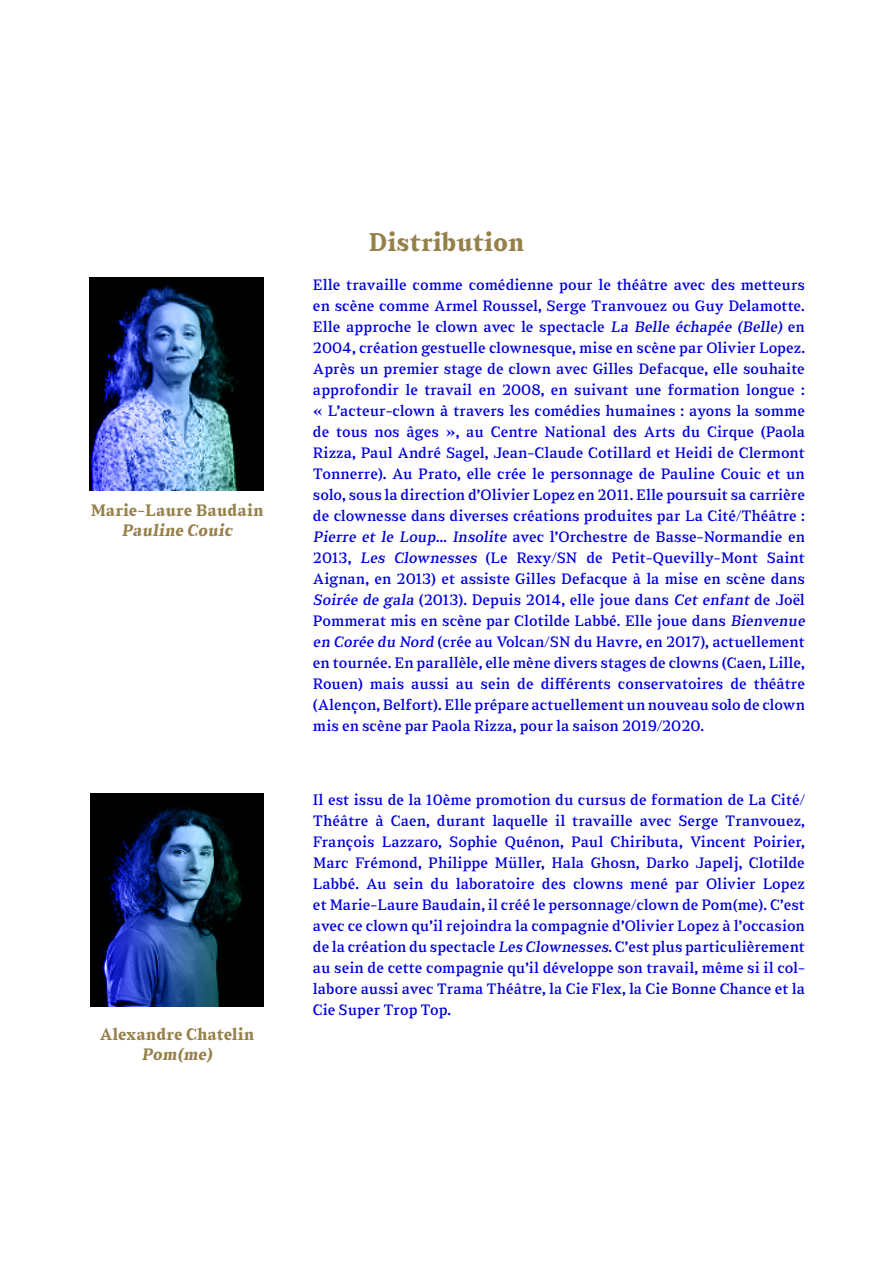
<style>
.page{position:relative;width:893px;height:1263px;background:#fff}
.page>*{position:absolute;margin:0;border:0;box-sizing:border-box;transform-origin:0 0}
.t1{font:700 25.5px "Sabre";color:#96804a}
.t2{font:700 16.5px/19.8px "Sabre";color:#96804a;text-align:center}
.t3{font:15px/21px "Sabre";color:#00d}
</style>
<div class="page">
<img style="left:89px;top:278px;width:173px;height:212px">
<img style="left:90px;top:793px;width:174px;height:213px">
<p class="t2" style="left:91px;top:501px;width:174px">Marie-Laure Baudain<br>Pauline Couic</p>
<p class="t2" style="left:100px;top:1025px;width:156px">Alexandre Chatelin<br>Pom(me)</p>
<h1 class="t1" style="left:369px;top:226px;width:157px">Distribution</h1>
<p class="t3" style="left:313px;top:274px;width:496px">Elle travaille comme comédienne pour le théâtre avec des metteurs en scène comme Armel Roussel, Serge Tranvouez ou Guy Delamotte.<br>Elle approche le clown avec le spectacle La Belle échapée (Belle) en 2004, création gestuelle clownesque, mise en scène par Olivier Lopez.<br>Après un premier stage de clown avec Gilles Defacque, elle souhaite approfondir le travail en 2008, en suivant une formation longue : « L’acteur-clown à travers les comédies humaines : ayons la somme de tous nos âges », au Centre National des Arts du Cirque (Paola Rizza, Paul André Sagel, Jean-Claude Cotillard et Heidi de Clermont Tonnerre). Au Prato, elle crée le personnage de Pauline Couic et un solo, sous la direction d’Olivier Lopez en 2011. Elle poursuit sa carrière de clownesse dans diverses créations produites par La Cité/Théâtre :<br>Pierre et le Loup... Insolite avec l’Orchestre de Basse-Normandie en 2013, Les Clownesses (Le Rexy/SN de Petit-Quevilly-Mont Saint Aignan, en 2013) et assiste Gilles Defacque à la mise en scène dans Soirée de gala (2013). Depuis 2014, elle joue dans Cet enfant de Joël Pommerat mis en scène par Clotilde Labbé. Elle joue dans Bienvenue en Corée du Nord (crée au Volcan/SN du Havre, en 2017), actuellement en tournée. En parallèle, elle mène divers stages de clowns (Caen, Lille, Rouen) mais aussi au sein de différents conservatoires de théâtre (Alençon, Belfort). Elle prépare actuellement un nouveau solo de clown mis en scène par Paola Rizza, pour la saison 2019/2020.</p>
<p class="t3" style="left:313px;top:789px;width:494px;text-align:justify">Il est issu de la 10ème promotion du cursus de formation de La Cité/ Théâtre à Caen, durant laquelle il travaille avec Serge Tranvouez, François Lazzaro, Sophie Quénon, Paul Chiributa, Vincent Poirier, Marc Frémond, Philippe Müller, Hala Ghosn, Darko Japelj, Clotilde Labbé. Au sein du laboratoire des clowns mené par Olivier Lopez et Marie-Laure Baudain, il créé le personnage/clown de Pom(me). C’est avec ce clown qu’il rejoindra la compagnie d’Olivier Lopez à l’occasion de la création du spectacle Les Clownesses. C’est plus particulièrement au sein de cette compagnie qu’il développe son travail, même si il col&shy;labore aussi avec Trama Théâtre, la Cie Flex, la Cie Bonne Chance et la Cie Super Trop Top.</p>
</div>
